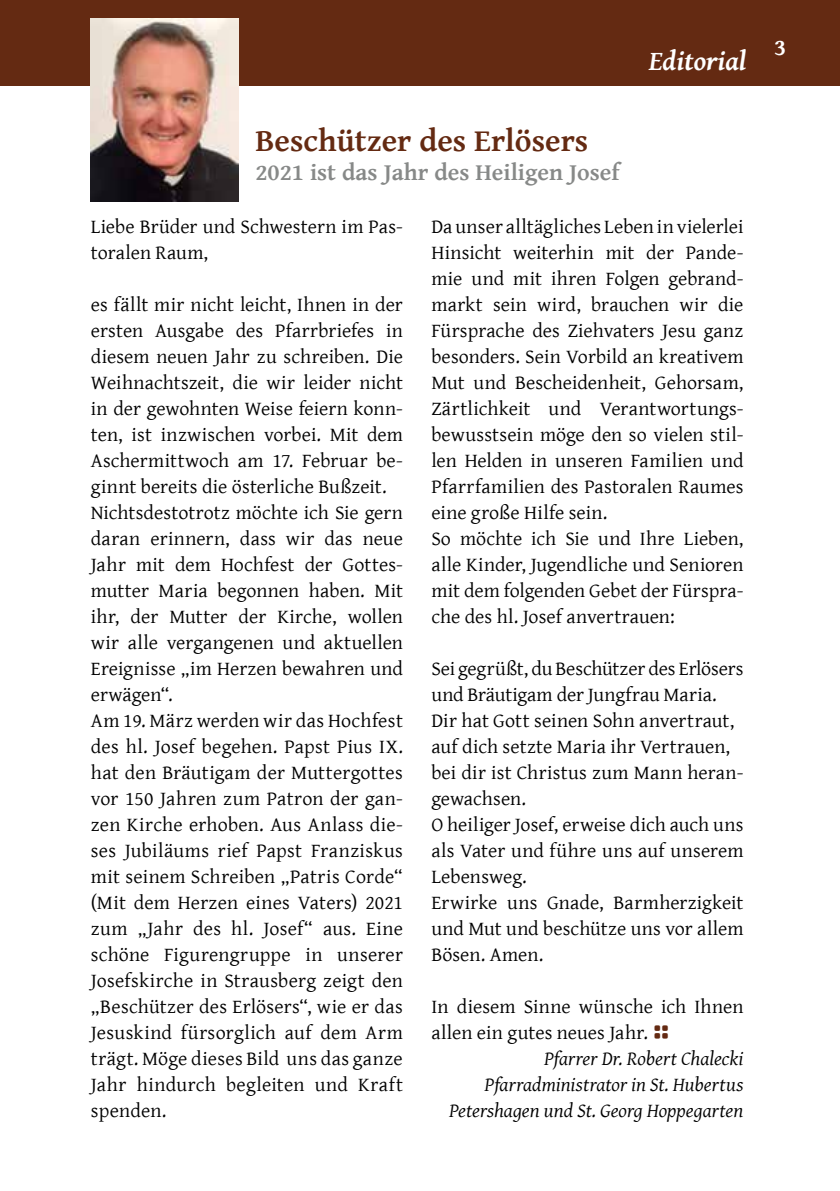
<style>
.page{position:relative;width:840px;height:1191px;background:#fff}
.page>*{position:absolute;margin:0;border:0;box-sizing:border-box;transform-origin:0 0}
.t1{font:700 32px "Gentium Basic";color:#642a12}
.t2{font:italic 700 28px "Gentium Basic";color:#fff}
.t3{font:700 24px "Gentium Basic";color:#878988}
.t4{font:700 24px "Gentium Basic";color:#fff}
.t5{font:20px/26px "Gentium Basic";letter-spacing:.005em;color:#000}
.t6{font:italic 20px "Gentium Basic";color:#000}
.s1{font-family:"Entypo";font-size:44px;color:#642a12}
</style>
<div class="page">
<div style="left:0;top:0;width:839px;height:85px;background:#642a12"></div>
<img style="left:91px;top:18px;width:147px;height:183px">
<h1 class="t1" style="left:255px;top:117px;width:334px">Beschützer des Erlösers</h1>
<p class="t3" style="left:255px;top:154px;width:365px">2021 ist das Jahr des Heiligen Josef</p>
<h2 class="t2" style="left:648px;top:40px;width:99px">Editorial</h2>
<p class="t5" style="left:91px;top:212px;width:313px">Liebe Brüder und Schwestern im Pas&shy;toralen Raum,</p>
<p class="t5" style="left:91px;top:290px;width:313px">es fällt mir nicht leicht, Ihnen in der ersten Ausgabe des Pfarrbriefes in diesem neuen Jahr zu schreiben. Die Weihnachtszeit, die wir leider nicht in der gewohnten Weise feiern konn&shy;ten, ist inzwischen vorbei. Mit dem Aschermittwoch am 17. Februar be&shy;ginnt bereits die österliche Bußzeit.<br>Nichtsdestotrotz möchte ich Sie gern daran erinnern, dass wir das neue Jahr mit dem Hochfest der Gottes&shy;mutter Maria begonnen haben. Mit ihr, der Mutter der Kirche, wollen wir alle vergangenen und aktuellen Ereignisse „im Herzen bewahren und erwägen“.<br>Am 19. März werden wir das Hochfest des hl. Josef begehen. Papst Pius IX. hat den Bräutigam der Muttergottes vor 150 Jahren zum Patron der gan&shy;zen Kirche erhoben. Aus Anlass die&shy;ses Jubiläums rief Papst Franziskus mit seinem Schreiben „Patris Corde“ (Mit dem Herzen eines Vaters) 2021 zum „Jahr des hl. Josef“ aus. Eine schöne Figurengruppe in unserer Josefskirche in Strausberg zeigt den „Beschützer des Erlösers“, wie er das Jesuskind fürsorglich auf dem Arm trägt. Möge dieses Bild uns das ganze Jahr hindurch begleiten und Kraft spenden.</p>
<p class="t5" style="left:431px;top:212px;width:313px">Da unser alltägliches Leben in vielerlei Hinsicht weiterhin mit der Pande&shy;mie und mit ihren Folgen gebrand&shy;markt sein wird, brauchen wir die Fürsprache des Ziehvaters Jesu ganz besonders. Sein Vorbild an kreativem Mut und Bescheidenheit, Gehorsam, Zärtlichkeit und Verantwortungs&shy;bewusstsein möge den so vielen stil&shy;len Helden in unseren Familien und Pfarrfamilien des Pastoralen Raumes eine große Hilfe sein.<br>So möchte ich Sie und Ihre Lieben, alle Kinder, Jugendliche und Senioren mit dem folgenden Gebet der Fürspra&shy;che des hl. Josef anvertrauen:</p>
<p class="t5" style="left:431px;top:654px;width:313px">Sei gegrüßt, du Beschützer des Erlösers und Bräutigam der Jungfrau Maria.<br>Dir hat Gott seinen Sohn anvertraut, auf dich setzte Maria ihr Vertrauen, bei dir ist Christus zum Mann heran&shy;gewachsen.<br>O heiliger Josef, erweise dich auch uns als Vater und führe uns auf unserem<br>Lebensweg.<br>Erwirke uns Gnade, Barmherzigkeit und Mut und beschütze uns vor allem<br>Bösen. Amen.</p>
<p class="t5" style="left:431px;top:992px;width:313px">In diesem Sinne wünsche ich Ihnen</p>
<p class="t5" style="left:431px;top:1018px;width:240px">allen ein gutes neues Jahr. <span class="s1">⚏</span></p>
<p class="t6" style="left:543px;top:1043px;width:201px">Pfarrer Dr. Robert Chalecki</p>
<p class="t6" style="left:484px;top:1069px;width:260px">Pfarradministrator in St. Hubertus</p>
<p class="t6" style="left:449px;top:1095px;width:296px">Petershagen und St. Georg Hoppegarten</p>
<p class="t4" style="left:773px;top:29px;width:14px">3</p>
</div>
